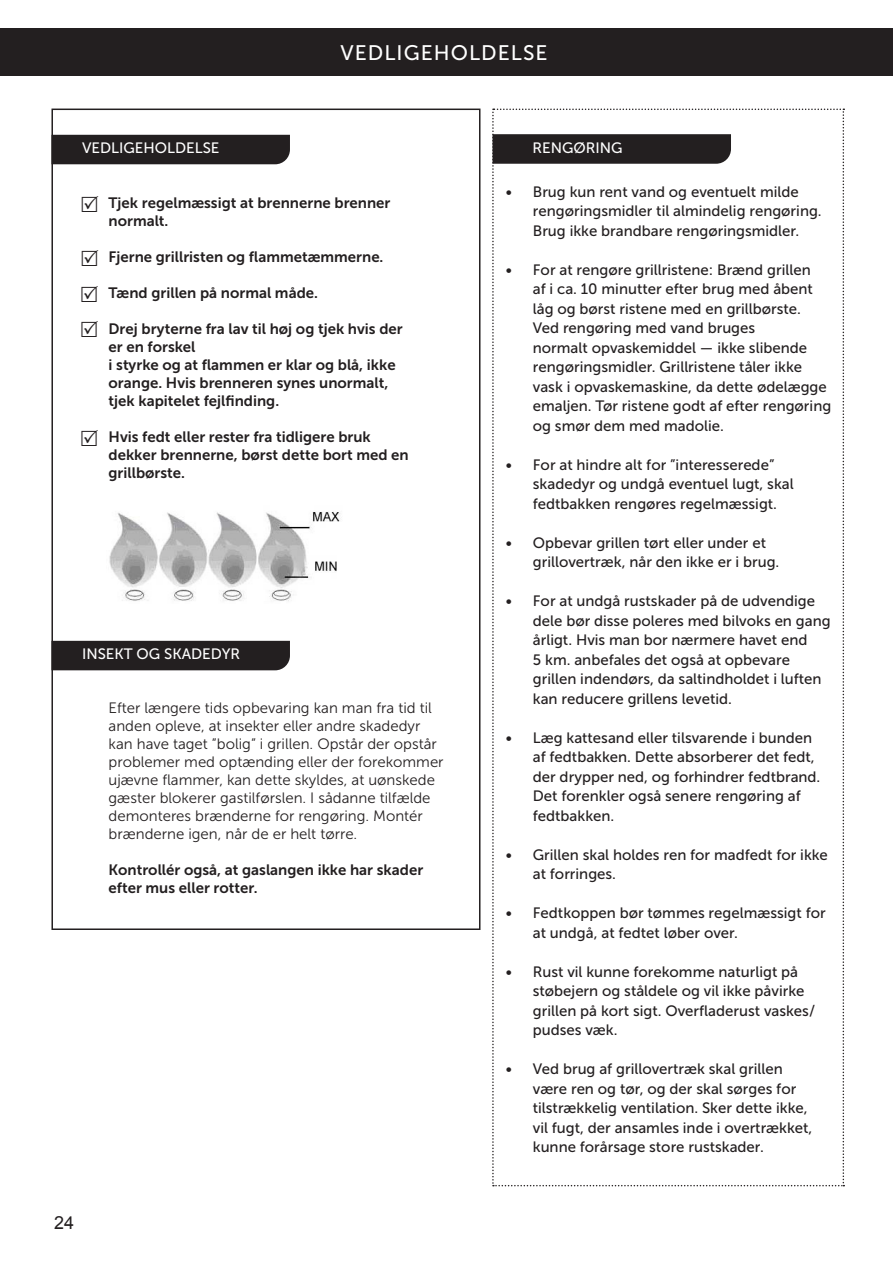
<style>
.page{position:relative;width:893px;height:1263px;background:#fff}
.page>*{position:absolute;margin:0;border:0;box-sizing:border-box;transform-origin:0 0}
.t1{font:21px "Museo Sans 500";letter-spacing:.05em;color:#fff}
.t2{font:18px "Arial";color:#231f20}
.t3{font:15px/19.5px "Museo Sans 500";color:#231f20}
.t4{font:15px/18px "Museo Sans 700";color:#231f20}
.t5{font:15px/18px "Museo Sans 300";color:#231f20}
.t6{font:15px "Museo Sans 500";color:#fff}
</style>
<div class="page">
<div style="left:51px;top:109px;width:429px;height:821px;border:2px solid #231f20"></div>
<div style="left:0;top:28px;width:893px;height:48px;background:#231f20"></div>
<div style="left:51px;top:135px;width:239px;height:29px;background:#231f20"></div>
<div style="left:51px;top:641px;width:239px;height:29px;background:#231f20"></div>
<svg style="left:492px;top:109px;width:352px;height:1077px"></svg>
<img style="left:109px;top:512px;width:231px;height:89px">
<p class="t1" style="left:340px;top:41px;width:209px">VEDLIGEHOLDELSE</p>
<p class="t6" style="left:82px;top:140px;width:139px">VEDLIGEHOLDELSE</p>
<p class="t6" style="left:533px;top:139px;width:92px">RENGØRING</p>
<p class="t4" style="left:109px;top:193px;width:283px">Tjek regelmæssigt at brennerne brenner normalt.</p>
<p class="t4" style="left:109px;top:247px;width:276px">Fjerne grillristen og flammetæmmerne.</p>
<p class="t4" style="left:109px;top:283px;width:211px">Tænd grillen på normal måde.</p>
<p class="t4" style="left:109px;top:319px;width:296px">Drej bryterne fra lav til høj og tjek hvis der er en forskel<br>i styrke og at flammen er klar og blå, ikke orange. Hvis brenneren synes unormalt, tjek kapitelet fejlfinding.</p>
<p class="t4" style="left:109px;top:427px;width:302px">Hvis fedt eller rester fra tidligere bruk dekker brennerne, børst dette bort med en grillbørste.</p>
<p class="t6" style="left:82px;top:646px;width:160px">INSEKT OG SKADEDYR</p>
<p class="t5" style="left:109px;top:698px;width:337px">Efter længere tids opbevaring kan man fra tid til anden opleve, at insekter eller andre skadedyr kan have taget ”bolig” i grillen. Opstår der opstår problemer med optænding eller der forekommer ujævne flammer, kan dette skyldes, at uønskede gæster blokerer gastilførslen. I sådanne tilfælde demonteres brænderne for rengøring. Montér brænderne igen, når de er helt tørre.</p>
<p class="t4" style="left:109px;top:860px;width:316px">Kontrollér også, at gaslangen ikke har skader efter mus eller rotter.</p>
<p class="t3" style="left:533px;top:182px;width:290px;text-indent:-27px">• Brug kun rent vand og eventuelt milde rengøringsmidler til almindelig rengøring.<br>Brug ikke brandbare rengøringsmidler.</p>
<p class="t3" style="left:533px;top:260px;width:300px;text-indent:-27px">• For at rengøre grillristene: Brænd grillen<br>af i ca. 10 minutter efter brug med åbent låg og børst ristene med en grillbørste.<br>Ved rengøring med vand bruges<br>normalt opvaskemiddel — ikke slibende rengøringsmidler. Grillristene tåler ikke vask i opvaskemaskine, da dette ødelægge emaljen. Tør ristene godt af efter rengøring og smør dem med madolie.</p>
<p class="t3" style="left:533px;top:455px;width:262px;text-indent:-27px">• For at hindre alt for ”interesserede” skadedyr og undgå eventuel lugt, skal fedtbakken rengøres regelmæssigt.</p>
<p class="t3" style="left:533px;top:533px;width:248px;text-indent:-27px">• Opbevar grillen tørt eller under et grillovertræk, når den ikke er i brug.</p>
<p class="t3" style="left:533px;top:591px;width:299px;text-indent:-27px">• For at undgå rustskader på de udvendige dele bør disse poleres med bilvoks en gang årligt. Hvis man bor nærmere havet end<br>5 km. anbefales det også at opbevare grillen indendørs, da saltindholdet i luften kan reducere grillens levetid.</p>
<p class="t3" style="left:533px;top:728px;width:289px;text-indent:-27px">• Læg kattesand eller tilsvarende i bunden af fedtbakken. Dette absorberer det fedt, der drypper ned, og forhindrer fedtbrand.<br>Det forenkler også senere rengøring af fedtbakken.</p>
<p class="t3" style="left:533px;top:845px;width:297px;text-indent:-27px">• Grillen skal holdes ren for madfedt for ikke at forringes.</p>
<p class="t3" style="left:533px;top:903px;width:294px;text-indent:-27px">• Fedtkoppen bør tømmes regelmæssigt for at undgå, at fedtet løber over.</p>
<p class="t3" style="left:533px;top:962px;width:284px;text-indent:-27px">• Rust vil kunne forekomme naturligt på støbejern og ståldele og vil ikke påvirke grillen på kort sigt. Overfladerust vaskes/ pudses væk.</p>
<p class="t3" style="left:533px;top:1059px;width:281px;text-indent:-27px">• Ved brug af grillovertræk skal grillen være ren og tør, og der skal sørges for tilstrækkelig ventilation. Sker dette ikke, vil fugt, der ansamles inde i overtrækket, kunne forårsage store rustskader.</p>
<p class="t2" style="left:54px;top:1211px;width:22px">24</p>
</div>
